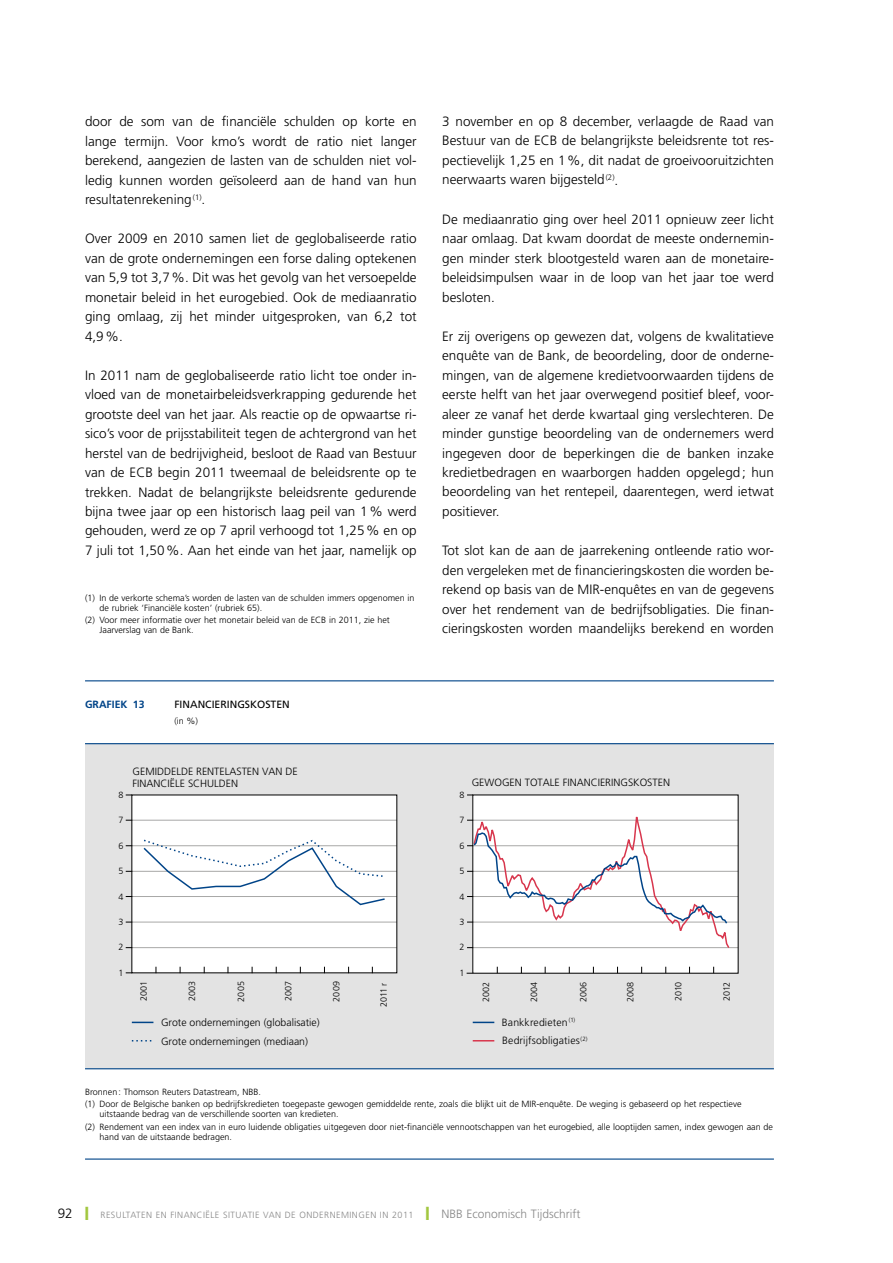
<style>
.page{position:relative;width:893px;height:1263px;background:#fff}
.page>*{position:absolute;margin:0;border:0;box-sizing:border-box;transform-origin:0 0}
.t1{font:300 13.5px/19.5px "Frutiger LT";color:#000;text-align:justify}
.t2{font:300 12px "Frutiger LT";color:#878787}
.t3{font:300 10.5px/18.5px "Frutiger LT";color:#000}
.t4{font:10.5px "Frutiger LT";color:#000}
.t5{font:700 10.5px "Frutiger LT";color:#048}
.t6{font:300 9px/12.8px "Frutiger LT";color:#000}
.t7{font:300 9px "Frutiger LT";letter-spacing:.05em;color:#878787}
.s1{font-size:13.5px;color:#000}
.s2{color:#a2c740}
.s3{font-size:9px}
</style>
<div class="page">
<div style="left:85px;top:744px;width:689px;height:325px;background:#e3e3e3"></div>
<hr style="left:85px;top:680px;width:689px;height:1px;background:#048">
<hr style="left:85px;top:743px;width:689px;height:1px;background:#048">
<hr style="left:85px;top:1068px;width:689px;height:1px;background:#048">
<hr style="left:85px;top:1158px;width:689px;height:2px;background:#048">
<div style="left:473px;top:795px;width:265px;height:178px;background:#fff"></div>
<div style="left:132px;top:795px;width:265px;height:178px;background:#fff"></div>
<hr style="left:132px;top:820px;width:265px;height:1px;background:#a8a8a7">
<hr style="left:132px;top:845px;width:265px;height:1px;background:#a8a8a7">
<hr style="left:132px;top:871px;width:265px;height:1px;background:#a8a8a7">
<hr style="left:132px;top:896px;width:265px;height:1px;background:#a8a8a7">
<hr style="left:132px;top:922px;width:265px;height:1px;background:#a8a8a7">
<hr style="left:132px;top:947px;width:265px;height:1px;background:#a8a8a7">
<svg style="left:142px;top:839px;width:244px;height:67px"></svg>
<svg style="left:132px;top:1022px;width:21px;height:1px"></svg>
<svg style="left:132px;top:1040px;width:20px;height:1px"></svg>
<hr style="left:473px;top:820px;width:265px;height:1px;background:#a8a8a7">
<hr style="left:473px;top:845px;width:265px;height:1px;background:#a8a8a7">
<hr style="left:473px;top:871px;width:265px;height:1px;background:#a8a8a7">
<hr style="left:473px;top:896px;width:265px;height:1px;background:#a8a8a7">
<hr style="left:473px;top:922px;width:265px;height:1px;background:#a8a8a7">
<hr style="left:473px;top:947px;width:265px;height:1px;background:#a8a8a7">
<svg style="left:467px;top:816px;width:264px;height:133px"></svg>
<svg style="left:473px;top:1022px;width:21px;height:1px"></svg>
<svg style="left:473px;top:1040px;width:21px;height:1px"></svg>
<p class="t1" style="left:85px;top:112px;width:333px">door de som van de financiële schulden op korte en lange termijn. Voor kmo’s wordt de ratio niet langer berekend, aangezien de lasten van de schulden niet vol&shy;ledig kunnen worden geïsoleerd aan de hand van hun resultatenrekening<sup>(1)</sup>.</p>
<p class="t1" style="left:85px;top:229px;width:333px">Over 2009 en 2010 samen liet de geglobaliseerde ratio van de grote ondernemingen een forse daling optekenen van 5,9 tot 3,7%. Dit was het gevolg van het versoepelde monetair beleid in het eurogebied. Ook de mediaanratio ging omlaag, zij het minder uitgesproken, van 6,2 tot 4,9%.</p>
<p class="t1" style="left:85px;top:365px;width:333px">In 2011 nam de geglobaliseerde ratio licht toe onder in&shy;vloed van de monetairbeleidsverkrapping gedurende het grootste deel van het jaar. Als reactie op de opwaartse ri&shy;sico’s voor de prijsstabiliteit tegen de achtergrond van het herstel van de bedrijvigheid, besloot de Raad van Bestuur van de ECB begin 2011 tweemaal de beleidsrente op te trekken. Nadat de belangrijkste beleidsrente gedurende bijna twee jaar op een historisch laag peil van 1% werd gehouden, werd ze op 7 april verhoogd tot 1,25% en op 7 juli tot 1,50%. Aan het einde van het jaar, namelijk op</p>
<p class="t6" style="left:99px;top:593px;width:316px;line-height:9.8px;text-indent:-14px">(1) In de verkorte schema’s worden de lasten van de schulden immers opgenomen in de rubriek ‘Financiële kosten’ (rubriek 65).</p>
<p class="t6" style="left:99px;top:615px;width:292px;line-height:9.8px;text-indent:-14px">(2) Voor meer informatie over het monetair beleid van de ECB in 2011, zie het<br>Jaarverslag van de Bank.</p>
<p class="t5" style="left:85px;top:698px;width:61px">GRAFIEK 13</p>
<p class="t4" style="left:174px;top:698px;width:7px">FINANCI</p>
<p class="t4" style="left:215px;top:698px;width:13px">ERINGSKOST</p>
<p class="t4" style="left:276px;top:698px;width:13px">EN</p>
<p class="t6" style="left:174px;top:715px;width:25px">(in %)</p>
<p class="t1" style="left:442px;top:112px;width:333px">3 november en op 8 december, verlaagde de Raad van Bestuur van de ECB de belangrijkste beleidsrente tot res&shy;pectievelijk 1,25 en 1%, dit nadat de groeivooruitzichten neerwaarts waren bijgesteld<sup>(2)</sup>.</p>
<p class="t1" style="left:442px;top:209px;width:333px">De mediaanratio ging over heel 2011 opnieuw zeer licht naar omlaag. Dat kwam doordat de meeste ondernemin&shy;gen minder sterk blootgesteld waren aan de monetaire&shy;beleidsimpulsen waar in de loop van het jaar toe werd besloten.</p>
<p class="t1" style="left:442px;top:326px;width:333px">Er zij overigens op gewezen dat, volgens de kwalitatieve enquête van de Bank, de beoordeling, door de onderne&shy;mingen, van de algemene kredietvoorwaarden tijdens de eerste helft van het jaar overwegend positief bleef, voor&shy;aleer ze vanaf het derde kwartaal ging verslechteren. De minder gunstige beoordeling van de ondernemers werd ingegeven door de beperkingen die de banken inzake kredietbedragen en waarborgen hadden opgelegd; hun beoordeling van het rentepeil, daarentegen, werd ietwat positiever.</p>
<p class="t1" style="left:442px;top:541px;width:333px">Tot slot kan de aan de jaarrekening ontleende ratio wor&shy;den vergeleken met de financieringskosten die worden be&shy;rekend op basis van de M IR-enquêtes en van de gegevens over het rendement van de bedrijfsobligaties. Die finan&shy;cieringskosten worden maandelijks berekend en worden</p>
<p class="t3" style="left:133px;top:765px;width:167px;line-height:12px">GEMIDDELDE RENTELASTEN VAN DE<br>FINANCIËLE SCHULDEN</p>
<p class="t3" style="left:472px;top:773px;width:200px">GEWOGEN TOTALE FINANCIERINGSKOSTEN</p>
<p class="t6" style="left:118px;top:788px;width:7px">8</p>
<p class="t6" style="left:460px;top:788px;width:7px">8</p>
<p class="t6" style="left:118px;top:814px;width:7px">7</p>
<p class="t6" style="left:460px;top:814px;width:7px">7</p>
<p class="t6" style="left:118px;top:839px;width:7px">6</p>
<p class="t6" style="left:460px;top:839px;width:7px">6</p>
<p class="t6" style="left:118px;top:865px;width:7px">5</p>
<p class="t6" style="left:460px;top:865px;width:7px">5</p>
<p class="t6" style="left:118px;top:890px;width:7px">4</p>
<p class="t6" style="left:460px;top:890px;width:7px">4</p>
<p class="t6" style="left:118px;top:915px;width:7px">3</p>
<p class="t6" style="left:460px;top:915px;width:7px">3</p>
<p class="t6" style="left:118px;top:941px;width:7px">2</p>
<p class="t6" style="left:460px;top:941px;width:7px">2</p>
<p class="t6" style="left:118px;top:966px;width:7px">1</p>
<p class="t6" style="left:460px;top:966px;width:7px">1</p>
<p class="t6" style="left:138px;top:1001px;width:22px;rotate:-90deg">2001</p>
<p class="t6" style="left:186px;top:1001px;width:22px;rotate:-90deg">2003</p>
<p class="t6" style="left:235px;top:1001px;width:22px;rotate:-90deg">2005</p>
<p class="t6" style="left:282px;top:1001px;width:22px;rotate:-90deg">2007</p>
<p class="t6" style="left:330px;top:1002px;width:22px;rotate:-90deg">2009</p>
<p class="t6" style="left:378px;top:1007px;width:26px;rotate:-90deg">2011 r</p>
<p class="t6" style="left:480px;top:1002px;width:22px;rotate:-90deg">2002</p>
<p class="t6" style="left:528px;top:1002px;width:22px;rotate:-90deg">2004</p>
<p class="t6" style="left:577px;top:1002px;width:22px;rotate:-90deg">2006</p>
<p class="t6" style="left:624px;top:1002px;width:22px;rotate:-90deg">2008</p>
<p class="t6" style="left:672px;top:1001px;width:21px;rotate:-90deg">2010</p>
<p class="t6" style="left:720px;top:1001px;width:21px;rotate:-90deg">2012</p>
<p class="t3" style="left:161px;top:1013px;width:160px">Grote ondernemingen (globalisatie)<br>Grote ondernemingen (mediaan)</p>
<p class="t3" style="left:502px;top:1013px;width:87px">Bankkredieten <sup>(1)<br></sup>Bedrijfsobligaties<sup>(2)</sup></p>
<p class="t6" style="left:85px;top:1085px;width:658px">Bronnen: Thomson Reuters Datastream, NBB.<br>(1) Door de Belgische banken op bedrijfskredieten toegepaste gewogen gemiddelde rente, zoals die blijkt uit de M IR-enquête. De weging is gebaseerd op het respectieve</p>
<p class="t6" style="left:85px;top:1108px;width:689px;text-indent:14px">uitstaande bedrag van de verschillende soorten van kredieten.<br>(2) Rendement van een index van in euro luidende obligaties uitgegeven door niet-financiële vennootschappen van het eurogebied, alle looptijden samen, index gewogen aan de</p>
<p class="t6" style="left:99px;top:1130px;width:134px">hand van de uitstaande bedragen.</p>
<p class="t7" style="left:58px;top:1210px;width:75px"><span class="s1">92</span> <span class="s2">❙</span> Resultaten</p>
<p class="t7" style="left:156px;top:1210px;width:21px">en finan</p>
<p class="t7" style="left:197px;top:1210px;width:51px">ciële situatie</p>
<p class="t7" style="left:263px;top:1210px;width:50px">van de onde</p>
<p class="t2" style="left:324px;top:1207px;width:258px"><span class="s3">rne min gen in 2011</span> <span class="s2">❙</span> NBB Economisch Tijdschrift</p>
</div>
